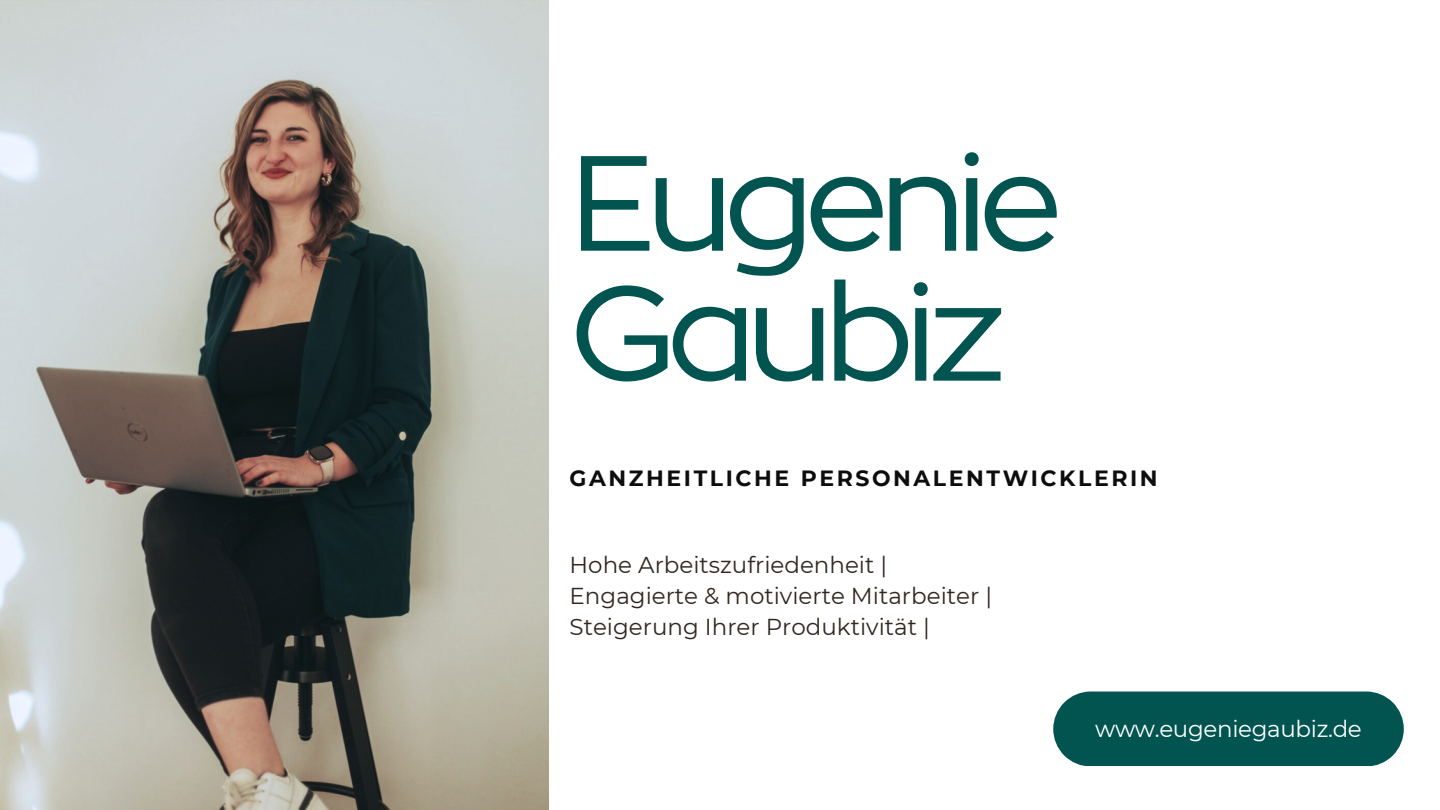
<style>
.page{position:relative;width:1440px;height:810px;background:#fff}
.page>*{position:absolute;margin:0;border:0;box-sizing:border-box;transform-origin:0 0}
.t1{font:134.1px "RTL Corporative Regular";letter-spacing:-.07em;color:#015450}
.t2{font:23px "Montserrat";color:#312721}
.t3{font:23px "Montserrat";letter-spacing:-.015em;color:#fff}
.t4{font:700 22px "Montserrat";letter-spacing:.115em;color:#0d0d0d}
</style>
<div class="page">
<div style="left:1053px;top:692px;width:351px;height:74px;background:#015450"></div>
<img style="left:0;top:0;width:548px;height:810px">
<h1 class="t1" style="left:570px;top:113px;width:495px">Eugenie</h1>
<h2 class="t1" style="left:570px;top:243px;width:438px">Gaubiz</h2>
<p class="t4" style="left:570px;top:464px;width:590px">GANZHEITLICHE PERSONALENTWICKLERIN</p>
<p class="t2" style="left:570px;top:551px;width:319px">Hohe Arbeitszufriedenheit |</p>
<p class="t2" style="left:570px;top:582px;width:424px">Engagierte &amp; motivierte Mitarbeiter |</p>
<p class="t2" style="left:570px;top:613px;width:362px">Steigerung Ihrer Produktivität |</p>
<p class="t3" style="left:1095px;top:714px;width:268px">www.eugeniegaubiz.de</p>
</div>
